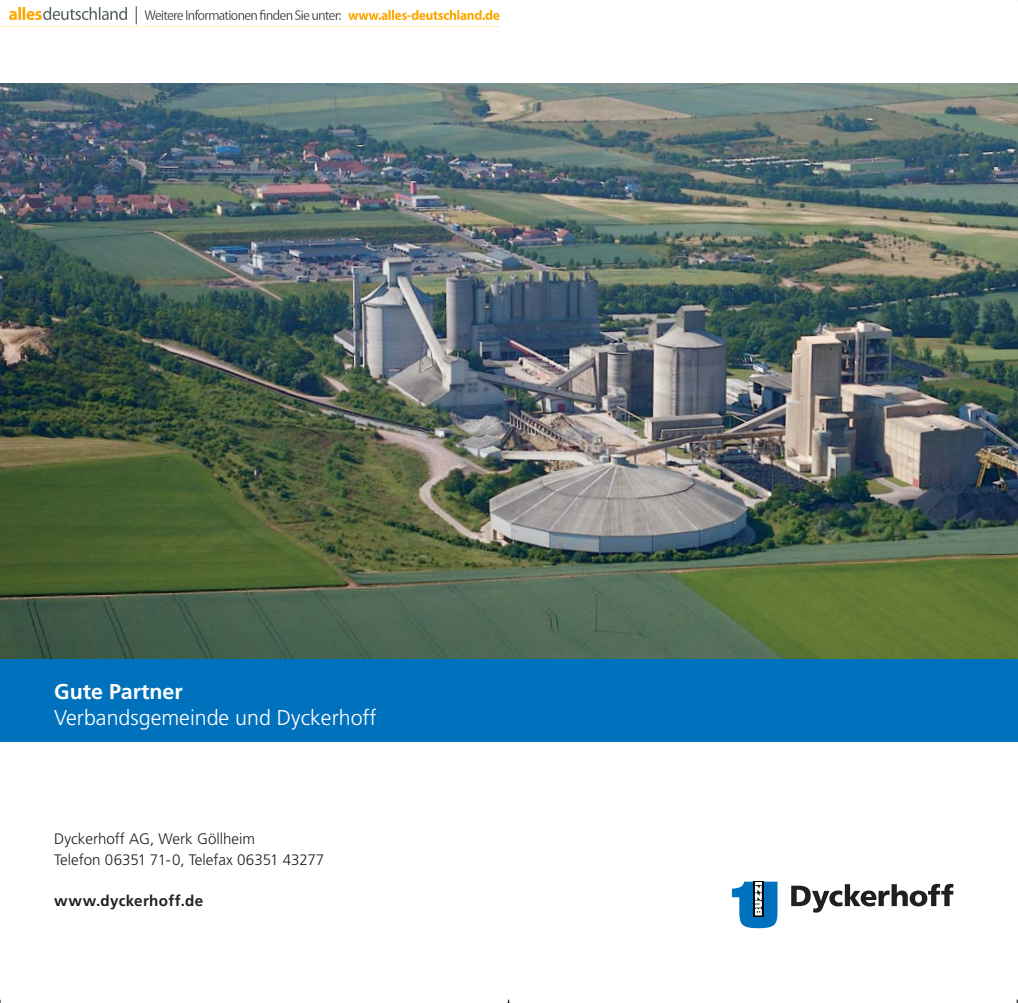
<style>
.page{position:relative;width:1018px;height:1003px;background:#fff}
.page>*{position:absolute;margin:0;border:0;box-sizing:border-box;transform-origin:0 0}
.t1{font:21.35px "Frutiger LT Light+UPHQDV";color:#fff}
.t2{font:21.35px "Frutiger LT Bold+AQTETZ";color:#fff}
.t3{font:15.22px/20.5px "Frutiger LT Light+UPHQDV";color:#231f20}
.t4{font:15.22px "Frutiger LT Bold+AQTETZ";letter-spacing:.02em;color:#231f20}
</style>
<div class="page">
<hr style="left:1017px;top:1px;width:1px;height:997px;background:#dcf2fd">
<img style="left:0;top:83px;width:1017px;height:576px">
<div style="left:0;top:659px;width:1017px;height:82px;background:#0071bc"></div>
<svg style="left:791px;top:883px;width:162px;height:29px"></svg>
<svg style="left:732px;top:881px;width:45px;height:46px"></svg>
<img style="left:0;top:6px;width:500px;height:21px">
<h1 class="t2" style="left:54px;top:678px;width:130px">Gute Partner</h1>
<h1 class="t1" style="left:54px;top:707px;width:324px">Verbandsgemeinde und Dyckerhoff</h1>
<p class="t3" style="left:54px;top:829px;width:271px">Dyckerhoff AG, Werk Göllheim<br>Telefon 06351 71-0, Telefax 06351 43277</p>
<p class="t4" style="left:54px;top:891px;width:150px">www.dyckerhoff.de</p>
</div>
